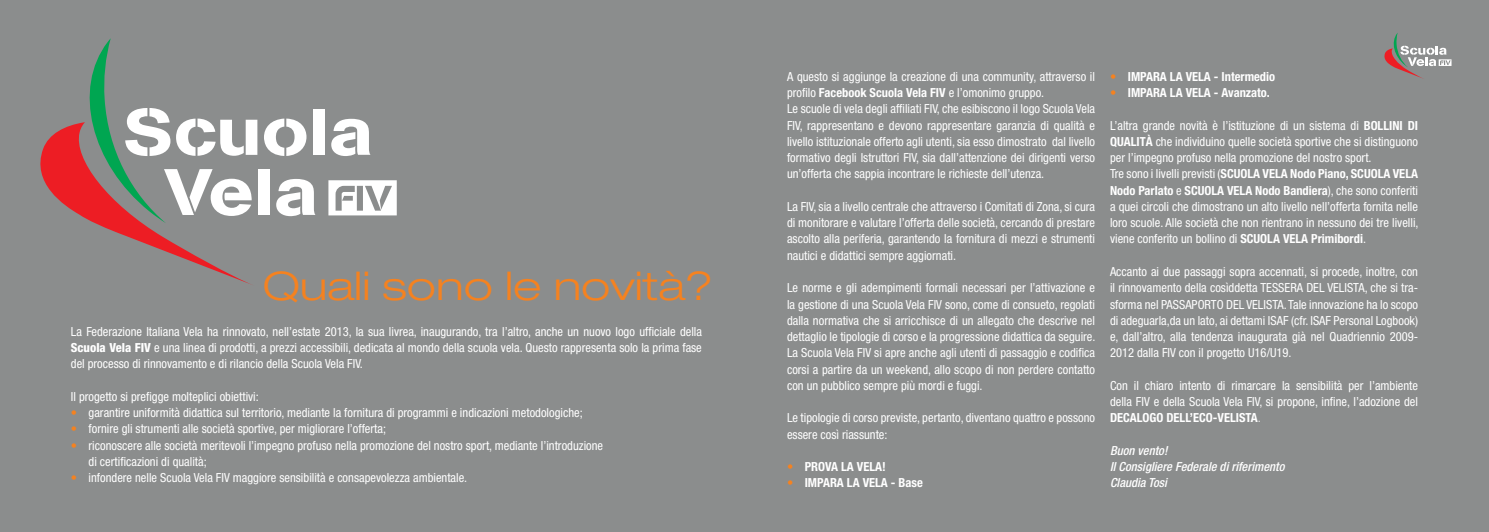
<style>
.page{position:relative;width:1489px;height:532px;background:#fff}
.page>*{position:absolute;margin:0;border:0;box-sizing:border-box;transform-origin:0 0}
.t1{font:300 expanded 39.38px "Helvetica Neue";color:#f58220;scale:1.11 1}
.t2{font:condensed 12.5px/16.2px "Helvetica Neue";color:#fff;text-align:justify}
.t3{font:700 condensed 12.5px "Helvetica Neue";color:#fff}
.t4{font:italic 500 condensed 12.5px/16.2px "Helvetica Neue";color:#fff}
.s1{font-weight:800}
.s2{color:#f58220}
.s3{font-weight:700}
.s4{font-weight:400;color:#f58220}
.s5{font-weight:300}
</style>
<div class="page">
<div style="left:0;top:0;width:1488px;height:531px;background:#8b8d8d"></div>
<svg style="left:264px;top:118px;width:42px;height:38px"></svg>
<div style="left:313px;top:109px;width:12px;height:46px;background:#fff"></div>
<svg style="left:331px;top:119px;width:39px;height:37px"></svg>
<div style="left:258px;top:169px;width:12px;height:46px;background:#fff"></div>
<svg style="left:276px;top:179px;width:39px;height:37px"></svg>
<svg style="left:40px;top:125px;width:210px;height:159px"></svg>
<svg style="left:72px;top:38px;width:185px;height:185px"></svg>
<svg style="left:328px;top:180px;width:69px;height:35px"></svg>
<svg style="left:1384px;top:33px;width:67px;height:46px"></svg>
<h1 class="t1" style="left:263px;top:262px;width:407px">Quali sono le novità?</h1>
<p class="t2" style="left:71px;top:323px;width:632px">La Federazione Italiana Vela ha rinnovato, nell’estate 2013, la sua livrea, inaugurando, tra l’altro, anche un nuovo logo ufficiale della <span class="s1">Scuola Vela FIV</span> e una linea di prodotti, a prezzi accessibili, dedicata al mondo della scuola vela. Questo rappresenta solo la prima fase del processo di rinnovamento e di rilancio della Scuola Vela FIV.</p>
<p class="t2" style="left:71px;top:388px;width:189px">Il progetto si prefigge molteplici obiettivi:</p>
<p class="t2" style="left:71px;top:404px;width:513px"><span class="s2">•</span> garantire uniformità didattica sul territorio, mediante la fornitura di programmi e indicazioni metodologiche;</p>
<p class="t2" style="left:71px;top:420px;width:316px"><span class="s2">•</span> fornire gli strumenti alle società sportive, per migliorare l’offerta;</p>
<p class="t2" style="left:89px;top:437px;width:516px;text-indent:-18px"><span class="s2">•</span> riconoscere alle società meritevoli l’impegno profuso nella promozione del nostro sport, mediante l’introduzione di certificazioni di qualità;</p>
<p class="t2" style="left:71px;top:469px;width:398px"><span class="s2">•</span> infondere nelle Scuola Vela FIV maggiore sensibilità e consapevolezza ambientale.</p>
<p class="t2" style="left:787px;top:68px;width:309px;text-align:left">A questo si aggiunge la creazione di una community, attraverso il profilo <span class="s3">Facebook Scuola Vela FIV</span> e l’omonimo gruppo.<br>Le scuole di vela degli affiliati FIV, che esibiscono il logo Scuola Vela FIV, rappresentano e devono rappresentare garanzia di qualità e livello istituzionale offerto agli utenti, sia esso dimostrato dal livello formativo degli Istruttori FIV, sia dall’attenzione dei dirigenti verso un’offerta che sappia incontrare le richieste dell’utenza.</p>
<p class="t2" style="left:787px;top:198px;width:309px">La FIV, sia a livello centrale che attraverso i Comitati di Zona, si cura di monitorare e valutare l’offerta delle società, cercando di prestare ascolto alla periferia, garantendo la fornitura di mezzi e strumenti nautici e didattici sempre aggiornati.</p>
<p class="t2" style="left:787px;top:279px;width:310px">Le norme e gli adempimenti formali necessari per l’attivazione e la gestione di una Scuola Vela FIV sono, come di consueto, regolati dalla normativa che si arricchisce di un allegato che descrive nel dettaglio le tipologie di corso e la progressione didattica da seguire.<br>La Scuola Vela FIV si apre anche agli utenti di passaggio e codifica corsi a partire da un weekend, allo scopo di non perdere contatto con un pubblico sempre più mordi e fuggi.</p>
<p class="t2" style="left:787px;top:409px;width:309px">Le tipologie di corso previste, pertanto, diventano quattro e possono essere così riassunte:</p>
<p class="t3" style="left:787px;top:459px;width:100px"><span class="s4">•</span> PROVA LA VELA!</p>
<p class="t3" style="left:787px;top:475px;width:137px"><span class="s4">•</span> IMPARA LA VELA - Base</p>
<p class="t3" style="left:1109px;top:69px;width:167px"><span class="s4">•</span> IMPARA LA VELA - Intermedio</p>
<p class="t3" style="left:1109px;top:85px;width:161px"><span class="s4">•</span> IMPARA LA VELA - Avanzato.</p>
<p class="t2" style="left:1109px;top:117px;width:310px;text-align:left">L’altra grande novità è l’istituzione di un sistema di <span class="s3">BOLLINI DI QUALITÀ</span> che individuino quelle società sportive che si distinguono per l’impegno profuso nella promozione del nostro sport.<br>Tre sono i livelli previsti (<span class="s3">SCUOLA VELA Nodo Piano, SCUOLA VELA Nodo Parlato</span> e <span class="s3">SCUOLA VELA Nodo Bandiera</span>), che sono conferiti a quei circoli che dimostrano un alto livello nell’offerta fornita nelle loro scuole. Alle società che non rientrano in nessuno dei tre livelli, viene conferito un bollino di <span class="s3">SCUOLA VELA Primibordi</span>.</p>
<p class="t2" style="left:1109px;top:263px;width:309px">Accanto ai due passaggi sopra accennati, si procede, inoltre, con il rinnovamento della cosìddetta TESSERA DEL VELISTA, che si tra&shy;sforma nel PASSAPORTO DEL VELISTA. Tale innovazione ha lo scopo di adeguarla,da un lato, ai dettami ISAF (cfr. ISAF Personal Logbook) e, dall’altro, alla tendenza inaugurata già nel Quadriennio 2009- 2012 dalla FIV con il progetto U16/U19.</p>
<p class="t2" style="left:1109px;top:377px;width:309px">Con il chiaro intento di rimarcare la sensibilità per l’ambiente della FIV e della Scuola Vela FIV, si propone, infine, l’adozione del <span class="s3">DECALOGO DELL’ECO-VELISTA</span><span class="s5">.</span></p>
<p class="t4" style="left:1109px;top:442px;width:176px">Buon vento!<br>Il Consigliere Federale di riferimento<br>Claudia Tosi</p>
</div>
